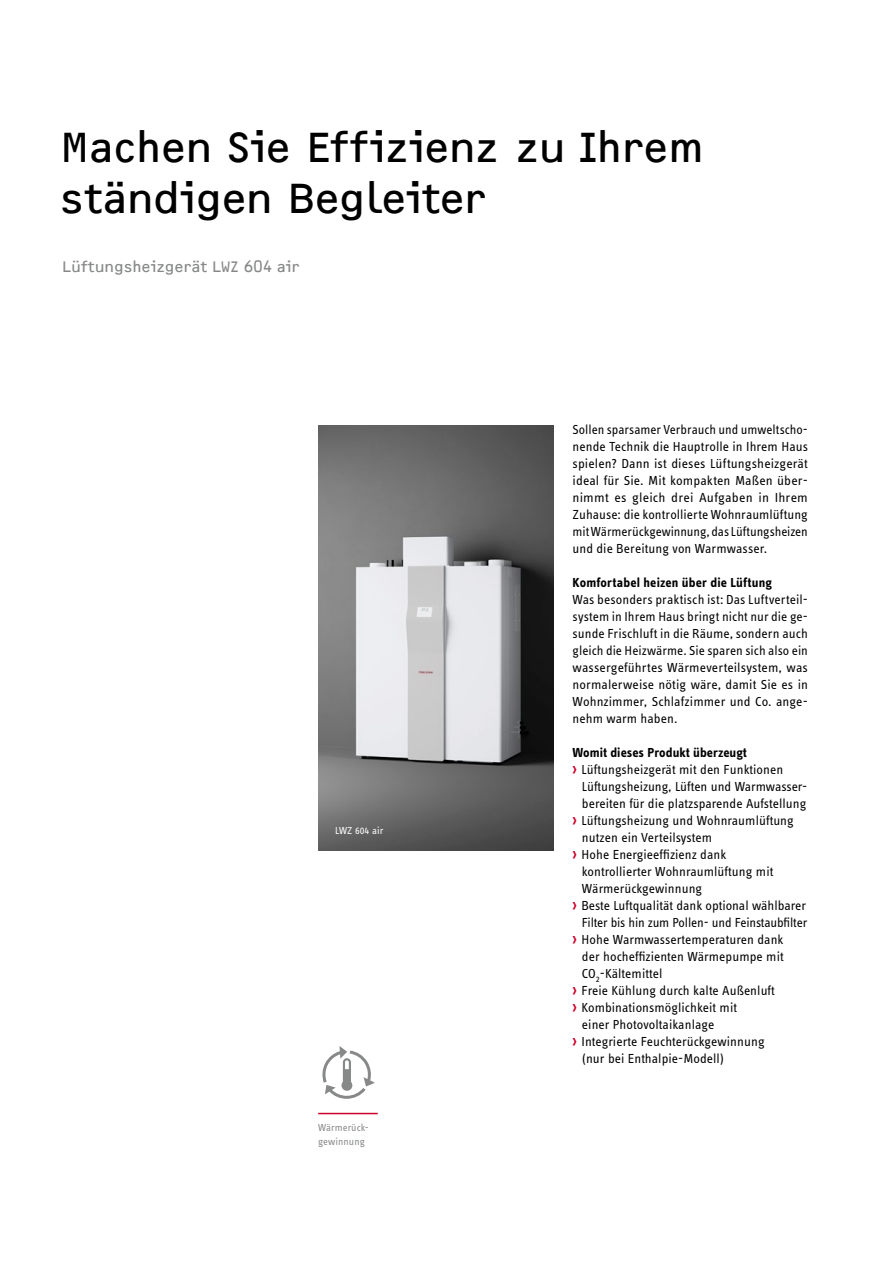
<style>
.page{position:relative;width:893px;height:1263px;background:#fff}
.page>*{position:absolute;margin:0;border:0;box-sizing:border-box;transform-origin:0 0}
.t1{font:43.5px/51px "F2 FOCR Bczyk Com";letter-spacing:-.005em;color:#000}
.t2{font:15.75px "F2 FOCR Bczyk Com";color:#878988}
.t3{font:13.5px/17px "STE Info Text";letter-spacing:.005em;color:#000}
.t4{font:700 13.5px "STE Info Text";letter-spacing:.005em;color:#000}
.t5{font:10.5px/13.5px "STE Info Text";letter-spacing:.005em;color:#878988}
.t6{font:10.5px "STE Info Text";letter-spacing:.005em;color:#fff}
.s1{font-family:"F2 FOCR Bczyk Com";font-size:16.5px;color:#cf002a}
</style>
<div class="page">
<svg style="left:322px;top:1046px;width:53px;height:53px"></svg>
<img style="left:318px;top:425px;width:235px;height:425px">
<hr style="left:318px;top:1113px;width:60px;height:1px;background:#cf002a">
<h1 class="t1" style="left:60px;top:122px;width:646px">Machen Sie Effizienz zu Ihrem ständigen Begleiter</h1>
<p class="t2" style="left:62px;top:258px;width:239px">Lüftungsheizgerät LWZ 604 air</p>
<p class="t6" style="left:335px;top:824px;width:50px">LWZ 604 air</p>
<p class="t5" style="left:318px;top:1121px;width:52px">Wärmerück&shy;gewinnung</p>
<p class="t3" style="left:573px;top:421px;width:237px">Sollen sparsamer Verbrauch und umweltscho&shy;nende Technik die Hauptrolle in Ihrem Haus spielen? Dann ist dieses Lüftungsheizgerät ideal für Sie. Mit kompakten Maßen über-- nimmt es gleich drei Aufgaben in Ihrem Zuhause: die kontrollierte Wohnraumlüftung mit Wärmerückgewinnung, das Lüftungsheizen und die Bereitung von Warmwasser.</p>
<p class="t4" style="left:573px;top:574px;width:201px">Komfortabel heizen über die Lüftung</p>
<p class="t3" style="left:573px;top:591px;width:237px;text-align:justify">Was besonders praktisch ist: Das Luftverteil&shy;system in Ihrem Haus bringt nicht nur die ge&shy;sunde Frischluft in die Räume, sondern auch gleich die Heizwärme. Sie sparen sich also ein wassergeführtes Wärmeverteilsystem, was normalerweise nötig wäre, damit Sie es in Wohnzimmer, Schlafzimmer und Co. ange&shy;nehm warm haben.</p>
<p class="t4" style="left:573px;top:745px;width:176px">Womit dieses Produkt überzeugt</p>
<p class="t3" style="left:573px;top:761px;width:212px"><span class="s1">›</span> Lüftungsheizgerät mit den Funktionen</p>
<p class="t3" style="left:582px;top:778px;width:224px">Lüftungsheizung, Lüften und Warmwasser--</p>
<p class="t3" style="left:582px;top:795px;width:226px">bereiten für die platzsparende Aufstellung</p>
<p class="t3" style="left:573px;top:812px;width:223px"><span class="s1">›</span> Lüftungsheizung und Wohnraumlüftung</p>
<p class="t3" style="left:582px;top:829px;width:132px">nutzen ein Verteilsystem</p>
<p class="t3" style="left:573px;top:846px;width:155px"><span class="s1">›</span> Hohe Energieeffizienz dank</p>
<p class="t3" style="left:582px;top:863px;width:193px">kontrollierter Wohnraumlüftung mit</p>
<p class="t3" style="left:582px;top:880px;width:122px">Wärmerückgewinnung</p>
<p class="t3" style="left:573px;top:897px;width:235px"><span class="s1">›</span> Beste Luftqualität dank optional wählbarer</p>
<p class="t3" style="left:582px;top:914px;width:227px">Filter bis hin zum Pollen- und Feinstaubfilter</p>
<p class="t3" style="left:573px;top:931px;width:212px"><span class="s1">›</span> Hohe Warmwassertemperaturen dank</p>
<p class="t3" style="left:582px;top:948px;width:203px">der hocheffizienten Wärmepumpe mit</p>
<p class="t3" style="left:582px;top:965px;width:82px">CO<sub>2</sub>-Kältemittel</p>
<p class="t3" style="left:573px;top:982px;width:204px"><span class="s1">›</span> Freie Kühlung durch kalte Außenluft</p>
<p class="t3" style="left:573px;top:999px;width:166px"><span class="s1">›</span> Kombinationsmöglichkeit mit</p>
<p class="t3" style="left:582px;top:1016px;width:134px">einer Photovoltaikanlage</p>
<p class="t3" style="left:573px;top:1033px;width:194px"><span class="s1">›</span> Integrierte Feuchterückgewinnung</p>
<p class="t3" style="left:582px;top:1050px;width:144px">(nur bei Enthalpie-Modell)</p>
</div>
